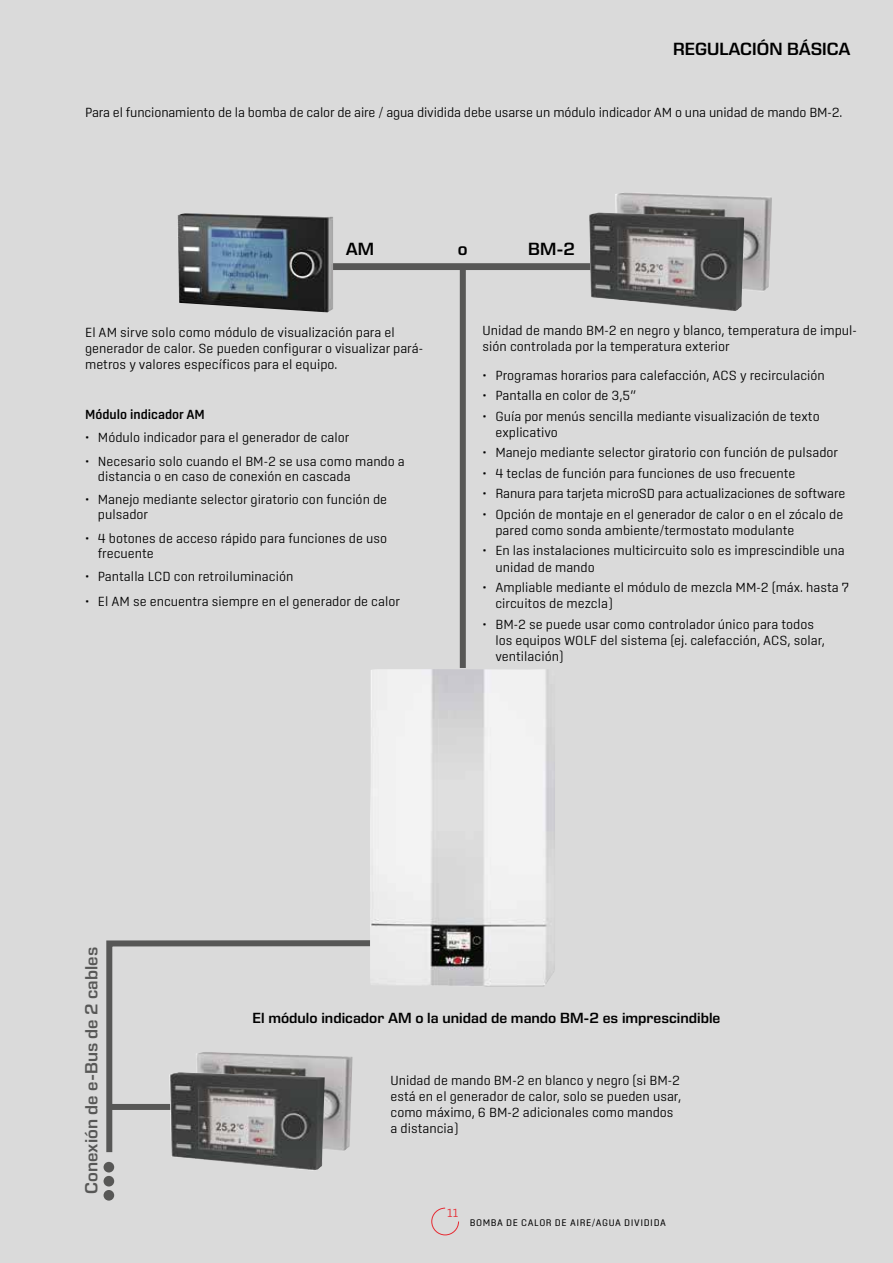
<style>
.page{position:relative;width:893px;height:1263px;background:#dadada}
.page>*{position:absolute;margin:0;border:0;box-sizing:border-box;transform-origin:0 0}
.t1{font:600 18px "Eurostile Next LT Pro";color:#575756}
.t2{font:600 18px "Eurostile Next LT Pro";color:#000}
.t3{font:600 15px "Eurostile Next LT Pro";color:#000}
.t4{font:300 13.5px/16.2px "Center";color:#000}
.t5{font:500 13.5px "Center";color:#000}
.t6{font:300 12px "Center";color:#e62a32}
.t7{font:9.75px "Center";letter-spacing:.055em;color:#000}
</style>
<div class="page">
<svg style="left:431px;top:1207px;width:28px;height:29px"></svg>
<svg style="left:106px;top:940px;width:264px;height:213px"></svg>
<div style="left:330px;top:263px;width:266px;height:7px;background:#575756"></div>
<div style="left:460px;top:267px;width:6px;height:401px;background:#575756"></div>
<div style="left:104px;top:1162px;width:10px;height:10px;background:#575756;border-radius:50%"></div>
<div style="left:104px;top:1176px;width:10px;height:10px;background:#575756;border-radius:50%"></div>
<div style="left:104px;top:1190px;width:10px;height:10px;background:#575756;border-radius:50%"></div>
<img style="left:196px;top:1052px;width:156px;height:99px">
<div style="left:111px;top:1104px;width:61px;height:6px;background:#575756"></div>
<img style="left:169px;top:1072px;width:156px;height:99px">
<img style="left:177px;top:213px;width:156px;height:99px">
<img style="left:615px;top:193px;width:157px;height:98px">
<img style="left:589px;top:213px;width:155px;height:98px">
<img style="left:370px;top:669px;width:185px;height:317px">
<h1 class="t2" style="left:673px;top:39px;width:179px">REGULACIÓN BÁSICA</h1>
<p class="t4" style="left:85px;top:104px;width:759px">Para el funcionamiento de la bomba de calor de aire / agua dividida debe usarse un módulo indicador AM o una unidad de mando BM-2.</p>
<h1 class="t2" style="left:346px;top:239px;width:30px">AM</h1>
<h1 class="t2" style="left:458px;top:239px;width:11px">o</h1>
<h1 class="t2" style="left:528px;top:239px;width:48px">BM-2</h1>
<p class="t4" style="left:85px;top:324px;width:339px">El AM sirve solo como módulo de visualización para el generador de calor. Se pueden configurar o visualizar pará&shy;metros y valores específicos para el equipo.</p>
<p class="t5" style="left:85px;top:406px;width:121px">Módulo indicador AM</p>
<p class="t4" style="left:85px;top:429px;width:266px">• Módulo indicador para el generador de calor</p>
<p class="t4" style="left:98px;top:453px;width:309px;line-height:15px;text-indent:-13px">• Necesario solo cuando el BM-2 se usa como mando a distancia o en caso de conexión en cascada</p>
<p class="t4" style="left:98px;top:492px;width:291px;line-height:15px;text-indent:-13px">• Manejo mediante selector giratorio con función de pulsador</p>
<p class="t4" style="left:98px;top:530px;width:291px;line-height:15px;text-indent:-13px">• 4 botones de acceso rápido para funciones de uso frecuente</p>
<p class="t4" style="left:85px;top:568px;width:210px">• Pantalla LCD con retroiluminación</p>
<p class="t4" style="left:85px;top:593px;width:316px">• El AM se encuentra siempre en el generador de calor</p>
<p class="t4" style="left:483px;top:322px;width:376px">Unidad de mando BM-2 en negro y blanco, temperatura de impul&shy;sión controlada por la temperatura exterior</p>
<p class="t4" style="left:483px;top:367px;width:344px">• Programas horarios para calefacción, ACS y recirculación</p>
<p class="t4" style="left:483px;top:387px;width:155px">• Pantalla en color de 3,5’’</p>
<p class="t4" style="left:495px;top:408px;width:326px;text-indent:-13px">• Guía por menús sencilla mediante visualización de texto explicativo</p>
<p class="t4" style="left:483px;top:444px;width:357px">• Manejo mediante selector giratorio con función de pulsador</p>
<p class="t4" style="left:483px;top:465px;width:314px">• 4 teclas de función para funciones de uso frecuente</p>
<p class="t4" style="left:483px;top:485px;width:364px">• Ranura para tarjeta microSD para actualizaciones de software</p>
<p class="t4" style="left:495px;top:506px;width:350px;text-indent:-13px">• Opción de montaje en el generador de calor o en el zócalo de pared como sonda ambiente/termostato modulante</p>
<p class="t4" style="left:495px;top:542px;width:351px;text-indent:-13px">• En las instalaciones multicircuito solo es imprescindible una unidad de mando</p>
<p class="t4" style="left:495px;top:579px;width:355px;text-indent:-13px">• Ampliable mediante el módulo de mezcla MM-2 (máx. hasta 7 circuitos de mezcla)</p>
<p class="t4" style="left:495px;top:616px;width:331px;text-indent:-13px">• BM-2 se puede usar como controlador único para todos los equipos WOLF del sistema (ej. calefacción, ACS, solar, ventilación)</p>
<h1 class="t1" style="left:82px;top:1193px;width:248px;rotate:-90deg">Conexión de e-Bus de 2 cables</h1>
<p class="t3" style="left:253px;top:1010px;width:469px">El módulo indicador AM o la unidad de mando BM-2 es imprescindible</p>
<p class="t4" style="left:390px;top:1072px;width:292px">Unidad de mando BM-2 en blanco y negro (si BM-2 está en el generador de calor, solo se pueden usar, como máximo, 6 BM-2 adicionales como mandos a distancia)</p>
<p class="t6" style="left:447px;top:1206px;width:13px">11</p>
<p class="t7" style="left:470px;top:1217px;width:198px">BOMBA DE CALOR DE AIRE/AGUA DIVIDIDA</p>
</div>
